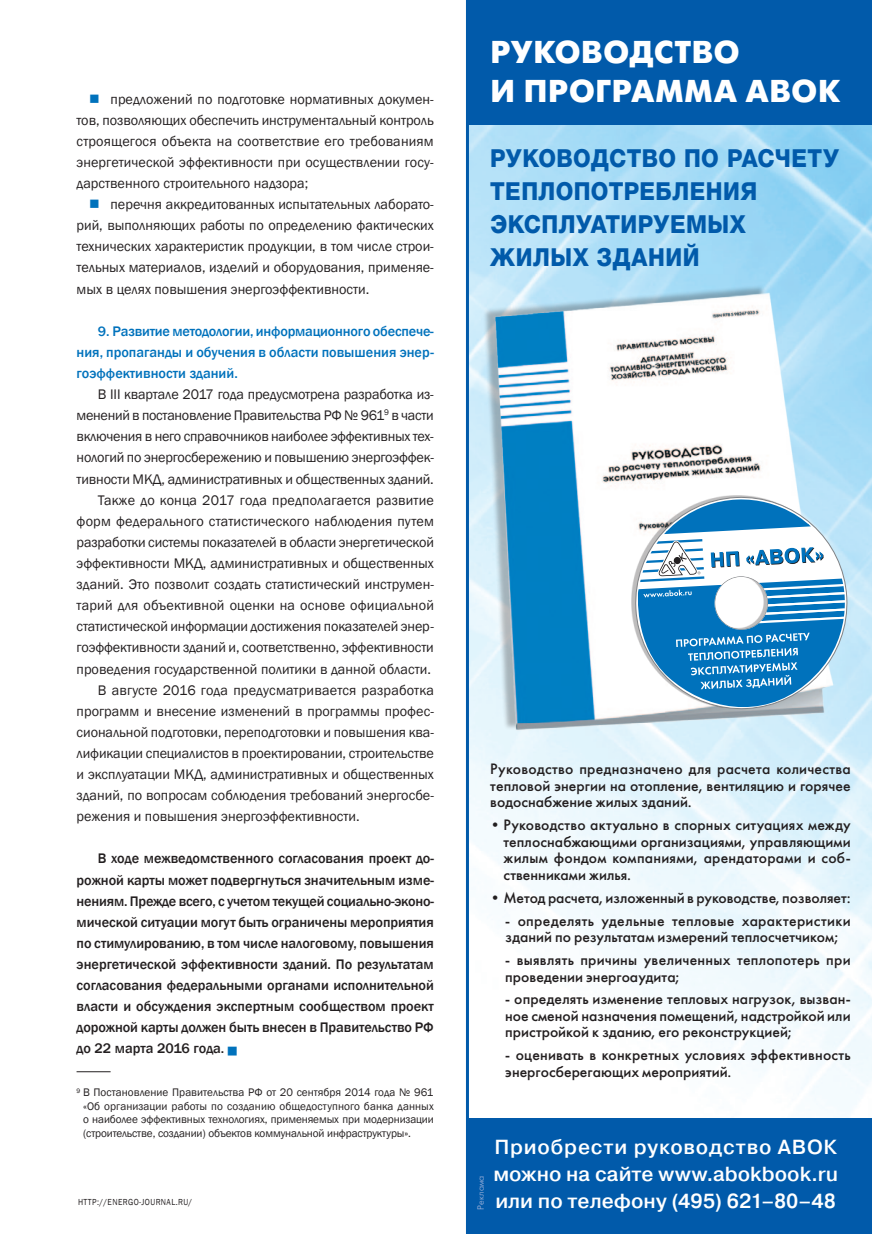
<style>
.page{position:relative;width:872px;height:1234px;background:#fff}
.page>*{position:absolute;margin:0;border:0;box-sizing:border-box;transform-origin:0 0}
.t1{font:700 31.5px/38.7px "Futura Futuris";letter-spacing:.02em;color:#fff}
.t2{font:800 24.9px/33px "Helvetica Cyr";letter-spacing:.02em;color:#015aaa;scale:.91 1}
.t3{font:500 20.4px/27.2px "Pragmatica";letter-spacing:.03em;color:#fff}
.t4{font:500 20.4px "Pragmatica";letter-spacing:.005em;color:#fff}
.t5{font:15px/16.5px "Futura Futuris";letter-spacing:.005em;color:#231f20;text-align:justify}
.t6{font:14.25px/21.1px "Franklin Gothic";color:#231f20;text-align:justify}
.t7{font:500 14.25px/21.1px "Franklin Gothic";letter-spacing:-.005em;color:#231f20;text-align:justify}
.t8{font:500 14.25px/21.1px "Franklin Gothic";color:#0072bc;text-align:justify}
.t9{font:14.25px "Franklin Gothic";letter-spacing:-.02em;color:#231f20}
.t10{font:11.25px/13.5px "Franklin Gothic";letter-spacing:-.01em;color:#231f20;text-align:justify}
.t11{font:9px "Franklin Gothic";letter-spacing:.05em;color:#231f20;scale:.89 1}
.t12{font:300 9px "Futura Futuris";letter-spacing:.02em;color:#aebade}
</style>
<div class="page">
<hr style="left:77px;top:1071px;width:34px;height:1px;background:#231f20">
<img style="left:469px;top:125px;width:403px;height:992px">
<div style="left:469px;top:1117px;width:403px;height:116px;background:#015aaa"></div>
<div style="left:466px;top:0;width:406px;height:125px;background:#015aaa"></div>
<img style="left:469px;top:282px;width:376px;height:466px">
<hr style="left:466px;top:0;width:3px;height:1233px;background:#015aaa">
<svg style="left:633px;top:497px;width:211px;height:224px"></svg>
<p class="t6" style="left:77px;top:88px;width:359px;text-indent:34px">ПРЕДЛОЖЕНИЙ ПО ПОДГОТОВКЕ НОРМАТИВНЫХ ДОКУМЕН-ТОВ, ПОЗВОЛЯЮЩИХ ОБЕСПЕЧИТЬ ИНСТРУМЕНТАЛЬНЫЙ КОНТРОЛЬ СТРОЯЩЕГОСЯ ОБЪЕКТА НА СООТВЕТСТВИЕ ЕГО ТРЕБОВАНИЯМ ЭНЕРГЕТИЧЕСКОЙ ЭФФЕКТИВНОСТИ ПРИ ОСУЩЕСТВЛЕНИИ ГОСУ-ДАРСТВЕННОГО СТРОИТЕЛЬНОГО НАДЗОРА;</p>
<p class="t6" style="left:77px;top:194px;width:359px;text-indent:34px">ПЕРЕЧНЯ АККРЕДИТОВАННЫХ ИСПЫТАТЕЛЬНЫХ ЛАБОРАТО-РИЙ, ВЫПОЛНЯЮЩИХ РАБОТЫ ПО ОПРЕДЕЛЕНИЮ ФАКТИЧЕСКИХ ТЕХНИЧЕСКИХ ХАРАКТЕРИСТИК ПРОДУКЦИИ, В ТОМ ЧИСЛЕ СТРОИ-ТЕЛЬНЫХ МАТЕРИАЛОВ, ИЗДЕЛИЙ И ОБОРУДОВАНИЯ, ПРИМЕНЯЕ-МЫХ В ЦЕЛЯХ ПОВЫШЕНИЯ ЭНЕРГОЭФФЕКТИВНОСТИ.</p>
<p class="t8" style="left:77px;top:320px;width:359px;text-indent:21px">9. Развитие методологии, информационного обеспече&shy;ния, пропаганды и обучения в области повышения энер&shy;гоэффективности зданий.</p>
<p class="t6" style="left:98px;top:384px;width:337px">В III КВАРТАЛЕ 2017 ГОДА ПРЕДУСМОТРЕНА РАЗРАБОТКА ИЗ-</p>
<p class="t9" style="left:77px;top:406px;width:359px">МЕНЕНИЙ В ПОСТАНОВЛЕНИЕ ПРАВИТЕЛЬСТВА РФ № 961<sup>9</sup> В ЧАСТИ</p>
<p class="t6" style="left:77px;top:426px;width:359px">ВКЛЮЧЕНИЯ В НЕГО СПРАВОЧНИКОВ НАИБОЛЕЕ ЭФФЕКТИВНЫХ ТЕХ-</p>
<p class="t6" style="left:77px;top:447px;width:359px">НОЛОГИЙ ПО ЭНЕРГОСБЕРЕЖЕНИЮ И ПОВЫШЕНИЮ ЭНЕРГОЭФФЕК-</p>
<p class="t6" style="left:77px;top:468px;width:359px">ТИВНОСТИ МКД, АДМИНИСТРАТИВНЫХ И ОБЩЕСТВЕННЫХ ЗДАНИЙ.</p>
<p class="t6" style="left:98px;top:489px;width:337px">ТАКЖЕ ДО КОНЦА 2017 ГОДА ПРЕДПОЛАГАЕТСЯ РАЗВИТИЕ</p>
<p class="t6" style="left:77px;top:510px;width:359px">ФОРМ ФЕДЕРАЛЬНОГО СТАТИСТИЧЕСКОГО НАБЛЮДЕНИЯ ПУТЕМ</p>
<p class="t6" style="left:77px;top:531px;width:359px">РАЗРАБОТКИ СИСТЕМЫ ПОКАЗАТЕЛЕЙ В ОБЛАСТИ ЭНЕРГЕТИЧЕСКОЙ</p>
<p class="t6" style="left:77px;top:553px;width:359px">ЭФФЕКТИВНОСТИ МКД, АДМИНИСТРАТИВНЫХ И ОБЩЕСТВЕННЫХ</p>
<p class="t6" style="left:77px;top:574px;width:359px">ЗДАНИЙ. ЭТО ПОЗВОЛИТ СОЗДАТЬ СТАТИСТИЧЕСКИЙ ИНСТРУМЕН-</p>
<p class="t6" style="left:77px;top:595px;width:359px">ТАРИЙ ДЛЯ ОБЪЕКТИВНОЙ ОЦЕНКИ НА ОСНОВЕ ОФИЦИАЛЬНОЙ</p>
<p class="t6" style="left:77px;top:616px;width:359px">СТАТИСТИЧЕСКОЙ ИНФОРМАЦИИ ДОСТИЖЕНИЯ ПОКАЗАТЕЛЕЙ ЭНЕР-</p>
<p class="t6" style="left:77px;top:637px;width:359px">ГОЭФФЕКТИВНОСТИ ЗДАНИЙ И, СООТВЕТСТВЕННО, ЭФФЕКТИВНОСТИ</p>
<p class="t6" style="left:77px;top:658px;width:356px">ПРОВЕДЕНИЯ ГОСУДАРСТВЕННОЙ ПОЛИТИКИ В ДАННОЙ ОБЛАСТИ.</p>
<p class="t6" style="left:98px;top:679px;width:337px">В АВГУСТЕ 2016 ГОДА ПРЕДУСМАТРИВАЕТСЯ РАЗРАБОТКА</p>
<p class="t6" style="left:77px;top:700px;width:359px">ПРОГРАММ И ВНЕСЕНИЕ ИЗМЕНЕНИЙ В ПРОГРАММЫ ПРОФЕС-</p>
<p class="t6" style="left:77px;top:721px;width:359px">СИОНАЛЬНОЙ ПОДГОТОВКИ, ПЕРЕПОДГОТОВКИ И ПОВЫШЕНИЯ КВА-</p>
<p class="t6" style="left:77px;top:742px;width:359px">ЛИФИКАЦИИ СПЕЦИАЛИСТОВ В ПРОЕКТИРОВАНИИ, СТРОИТЕЛЬСТВЕ</p>
<p class="t6" style="left:77px;top:763px;width:359px">И ЭКСПЛУАТАЦИИ МКД, АДМИНИСТРАТИВНЫХ И ОБЩЕСТВЕННЫХ</p>
<p class="t6" style="left:77px;top:785px;width:359px">ЗДАНИЙ, ПО ВОПРОСАМ СОБЛЮДЕНИЯ ТРЕБОВАНИЙ ЭНЕРГОСБЕ-</p>
<p class="t6" style="left:77px;top:806px;width:285px">РЕЖЕНИЯ И ПОВЫШЕНИЯ ЭНЕРГОЭФФЕКТИВНОСТИ.</p>
<p class="t7" style="left:77px;top:848px;width:359px;text-indent:21px">В ходе межведомственного согласования проект до&shy;рожной карты может подвергнуться значительным изме&shy;нениям. Прежде всего, с учетом текущей социально-эконо&shy;мической ситуации могут быть ограничены мероприятия по стимулированию, в том числе налоговому, повышения энергетической эффективности зданий. По результатам согласования федеральными органами исполнительной власти и обсуждения экспертным сообществом проект дорожной карты должен быть внесен в Правительство РФ до 22 марта 2016 года.</p>
<p class="t10" style="left:83px;top:1085px;width:352px;text-indent:-6px"><sup>9</sup> В ПОСТАНОВЛЕНИЕ ПРАВИТЕЛЬСТВА РФ ОТ 20 СЕНТЯБРЯ 2014 ГОДА № 961 «ОБ ОРГАНИЗАЦИИ РАБОТЫ ПО СОЗДАНИЮ ОБЩЕДОСТУПНОГО БАНКА ДАННЫХ О НАИБОЛЕЕ ЭФФЕКТИВНЫХ ТЕХНОЛОГИЯХ, ПРИМЕНЯЕМЫХ ПРИ МОДЕРНИЗАЦИИ (СТРОИТЕЛЬСТВЕ, СОЗДАНИИ) ОБЪЕКТОВ КОММУНАЛЬНОЙ ИНФРАСТРУКТУРЫ».</p>
<p class="t11" style="left:78px;top:1196px;width:130px">HTTP://ENERGO-JOURNAL.RU/</p>
<h1 class="t1" style="left:490px;top:34px;width:351px">РУКОВОДСТВО<br>И ПРОГРАММА АВОК</h1>
<h2 class="t2" style="left:490px;top:142px;width:385px">РУКОВОДСТВО ПО РАСЧЕТУ<br>ТЕПЛОПОТРЕБЛЕНИЯ<br>ЭКСПЛУАТИРУЕМЫХ<br>ЖИЛЫХ ЗДАНИЙ</h2>
<p class="t5" style="left:490px;top:761px;width:362px">Руководство предназначено для расчета количества тепловой энергии на отопление, вентиляцию и горячее водоснабжение жилых зданий.</p>
<p class="t5" style="left:503px;top:816px;width:349px;text-indent:-13px">• Руководство актуально в спорных ситуациях между теплоснабжающими организациями, управляющими жилым фондом компаниями, арендаторами и соб&shy;ственниками жилья.</p>
<p class="t5" style="left:490px;top:889px;width:362px">• Метод расчета, изложенный в руководстве, позволяет:</p>
<p class="t5" style="left:505px;top:912px;width:347px">- определять удельные тепловые характеристики зданий по результатам измерений теплосчетчиком;</p>
<p class="t5" style="left:505px;top:951px;width:347px">- выявлять причины увеличенных теплопотерь при проведении энергоаудита;</p>
<p class="t5" style="left:505px;top:990px;width:347px">- определять изменение тепловых нагрузок, вызван&shy;ное сменой назначения помещений, надстройкой или пристройкой к зданию, его реконструкцией;</p>
<p class="t5" style="left:505px;top:1046px;width:347px">- оценивать в конкретных условиях эффективность энергосберегающих мероприятий.</p>
<p class="t12" style="left:475px;top:1209px;width:36px;rotate:-90deg">Реклама</p>
<h3 class="t3" style="left:493px;top:1132px;width:346px">Приобрести руководство АВОК можно на сайте www.abokbook.ru</h3>
<h3 class="t4" style="left:495px;top:1187px;width:342px">или по телефону (495) 621–80–48</h3>
</div>
